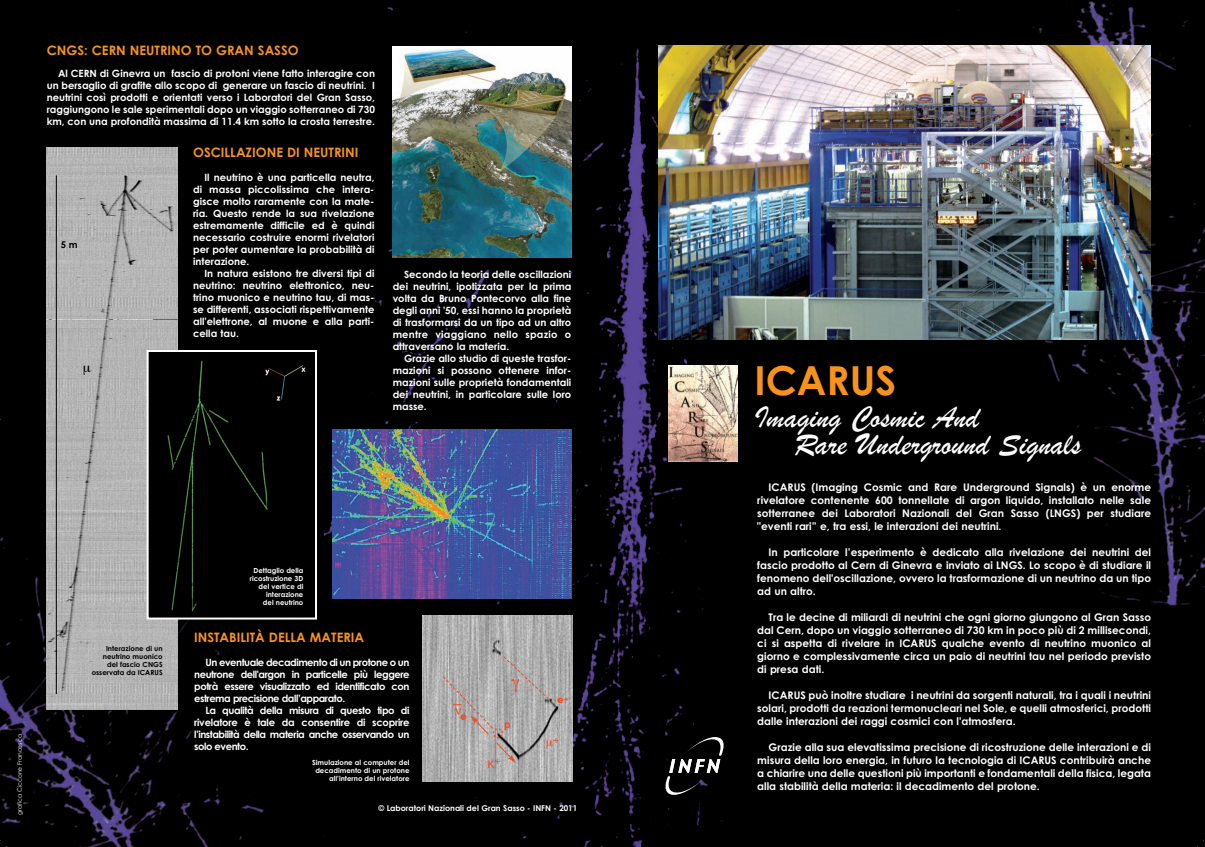
<style>
.page{position:relative;width:1205px;height:847px;background:#fff}
.page>*{position:absolute;margin:0;border:0;box-sizing:border-box;transform-origin:0 0}
.t1{font:700 40px "Century Gothic";color:#f7931d}
.t2{font:32px/27px "Brush Script";color:#fff}
.t3{font:700 13px "Century Gothic";color:#f7931d}
.t4{font:700 10.5px/13px "Century Gothic";color:#fff;text-align:justify}
.t5{font:10.4px "Helvetica";color:#f04d22}
.t6{font:700 10.4px "Helvetica";color:#f04d22}
.t7{font:700 10px/12px "Century Gothic";color:#fff;text-align:justify}
.t8{font:700 10px "Century Gothic";letter-spacing:-.045em;color:#fff}
.t9{font:700 10px "Century Gothic";letter-spacing:-.04em;color:#fff}
.t10{font:700 10px "Century Gothic";letter-spacing:-.02em;color:#fff}
.t11{font:700 10px "Century Gothic";letter-spacing:-.035em;color:#fff}
.t12{font:700 10px "Century Gothic";letter-spacing:.02em;color:#fff}
.t13{font:900 10px "Helvetica";color:#f04d22}
.t14{font:9.8px "Helvetica";color:#f04d22}
.t15{font:700 9.4px "Century Gothic";color:#000}
.t16{font:700 8px "Century Gothic";color:#fff}
.t17{font:700 7px/8px "Century Gothic";color:#fff;text-align:right}
.t18{font:700 7px/8px "Century Gothic";color:#000;text-align:right}
.t19{font:6px "Century Gothic";color:#fff}
</style>
<div class="page">
<div style="left:0;top:0;width:1204px;height:847px;background:#000"></div>
<img style="left:392px;top:46px;width:179px;height:211px">
<img style="left:47px;top:147px;width:131px;height:563px">
<div style="left:150px;top:353px;width:164px;height:263px;background:#000"></div>
<div style="left:147px;top:350px;width:170px;height:269px;border:2px solid #fff"></div>
<img style="left:668px;top:365px;width:69px;height:96px">
<img style="left:658px;top:45px;width:492px;height:294px">
<svg style="left:665px;top:737px;width:58px;height:58px;background:#272727"></svg>
<img style="left:423px;top:615px;width:149px;height:167px">
<img style="left:332px;top:429px;width:239px;height:170px">
<hr style="left:56px;top:175px;width:1px;height:519px;background:#000">
<svg style="left:0;top:840px;width:7px;height:7px"></svg>
<svg style="left:1197px;top:840px;width:7px;height:7px"></svg>
<svg style="left:84px;top:365px;width:7px;height:10px"></svg>
<svg style="left:441px;top:655px;width:112px;height:108px;background:#adaaaa"></svg>
<p class="t3" style="left:47px;top:46px;width:253px">CNGS: CERN NEUTRINO TO GRAN SASSO</p>
<p class="t7" style="left:47px;top:69px;width:330px;text-indent:11px">Al CERN di Ginevra un fascio di protoni viene fatto interagire con un bersaglio di grafite allo scopo di generare un fascio di neutrini. I neutrini così prodotti e orientati verso i Laboratori del Gran Sasso, raggiungono le sale sperimentali dopo un viaggio sotterraneo di 730 km, con una profondità massima di 11.4 km sotto la crosta terrestre.</p>
<p class="t15" style="left:61px;top:241px;width:18px">5 m</p>
<p class="t3" style="left:193px;top:148px;width:167px">OSCILLAZIONE DI NEUTRINI</p>
<p class="t7" style="left:204px;top:173px;width:172px">Il neutrino è una particella neutra,</p>
<p class="t7" style="left:193px;top:185px;width:183px">di massa piccolissima che intera -</p>
<p class="t7" style="left:193px;top:197px;width:183px">gisce molto raramente con la mate-</p>
<p class="t7" style="left:193px;top:209px;width:183px">ria. Questo rende la sua rivelazione</p>
<p class="t7" style="left:193px;top:221px;width:183px">estremamente difficile ed è quindi</p>
<p class="t7" style="left:193px;top:233px;width:183px">necessario costruire enormi rive latori</p>
<p class="t7" style="left:193px;top:245px;width:183px">per poter aumentare la proba bilità di</p>
<p class="t7" style="left:193px;top:257px;width:58px">interazione.</p>
<p class="t7" style="left:204px;top:269px;width:171px">In natura esistono tre diversi tipi di</p>
<p class="t7" style="left:193px;top:281px;width:183px">neutrino: neutrino elettronico, neu -</p>
<p class="t7" style="left:193px;top:293px;width:183px">trino muonico e neutrino tau, di mas -</p>
<p class="t7" style="left:193px;top:305px;width:183px">se differenti, associati rispet ti vamen te</p>
<p class="t7" style="left:193px;top:317px;width:183px">all'e let trone, al muone e alla par ti -</p>
<p class="t7" style="left:193px;top:329px;width:47px">cella tau.</p>
<p class="t7" style="left:404px;top:269px;width:169px">Secondo la teoria delle oscillazioni</p>
<p class="t7" style="left:392px;top:281px;width:180px">dei neutrini, ipotizzata per la prima</p>
<p class="t7" style="left:392px;top:293px;width:180px">volta da Bruno Pontecorvo alla fine</p>
<p class="t7" style="left:392px;top:305px;width:180px">degli anni '50, essi hanno la proprietà</p>
<p class="t7" style="left:392px;top:317px;width:180px">di trasfor marsi da un tipo ad un altro</p>
<p class="t12" style="left:392px;top:330px;width:180px">mentre viaggiano nello spazio o</p>
<p class="t7" style="left:392px;top:341px;width:118px">attraversano la materia.</p>
<p class="t7" style="left:404px;top:353px;width:169px">Grazie allo studio di queste trasfor -</p>
<p class="t7" style="left:392px;top:365px;width:180px">mazioni si possono ottenere infor -</p>
<p class="t7" style="left:392px;top:377px;width:180px">mazioni sulle proprietà fon damen tali</p>
<p class="t7" style="left:392px;top:389px;width:180px">dei neutrini, in particolare sulle loro</p>
<p class="t7" style="left:392px;top:401px;width:35px">masse.</p>
<p class="t19" style="left:16px;top:815px;width:82px;rotate:-90deg">grafica Ciccone Francesca</p>
<p class="t18" style="left:92px;top:645px;width:72px">Interazione di un neutrino muonico del fascio CNGS osservata da ICARUS</p>
<p class="t17" style="left:250px;top:567px;width:55px">Dettaglio della ricostruzione 3D del vertice di interazione<br>del neutrino</p>
<p class="t3" style="left:194px;top:632px;width:171px">INSTABILITÀ DELLA MATERIA</p>
<p class="t8" style="left:205px;top:659px;width:205px">Un eventuale decadimento di un protone o un</p>
<p class="t8" style="left:194px;top:671px;width:217px">neutrone dell'argon in particelle più leggere</p>
<p class="t9" style="left:194px;top:683px;width:217px">potrà essere visualizzato ed identificato con</p>
<p class="t8" style="left:194px;top:695px;width:152px">estrema precisione dall’apparato.</p>
<p class="t11" style="left:205px;top:707px;width:205px">La qualità della misura di questo tipo di</p>
<p class="t10" style="left:194px;top:719px;width:217px">rivelatore è tale da consentire di scoprire</p>
<p class="t8" style="left:194px;top:731px;width:217px">l’instabilità della materia anche osservando un</p>
<p class="t8" style="left:194px;top:743px;width:56px">solo evento.</p>
<p class="t17" style="left:312px;top:759px;width:99px">Simulazione al computer del decadimento di un protone all’interno del rivelatore</p>
<p class="t6" style="left:504px;top:720px;width:8px">p</p>
<p class="t5" style="left:487px;top:758px;width:15px">K+</p>
<p class="t13" style="left:557px;top:696px;width:13px">e<sup>+</sup></p>
<p class="t14" style="left:553px;top:736px;width:7px">+</p>
<p class="t16" style="left:378px;top:805px;width:200px">© Laboratori Nazionali del Gran Sasso - INFN - 2011</p>
<p class="t1" style="left:754px;top:366px;width:143px">ICARUS</p>
<p class="t2" style="left:794px;top:403px;width:289px;text-indent:-40px">Imaging Cosmic And<br>Rare Underground Signals</p>
<p class="t4" style="left:757px;top:481px;width:395px;text-indent:11px">ICARUS (Imaging Cosmic and Rare Underground Signals) è un enorme rivelatore contenente 600 tonnellate di argon liquido, installato nelle sale sotterranee dei Laboratori Nazionali del Gran Sasso (LNGS) per studiare "eventi rari” e, tra essi, le interazioni dei neutrini.</p>
<p class="t4" style="left:757px;top:546px;width:395px;text-indent:11px">In particolare l’esperimento è dedicato alla rivelazione dei neutrini del fascio prodotto al Cern di Ginevra e inviato ai LNGS. Lo scopo è di studiare il fenomeno dell'oscillazione, ovvero la trasformazione di un neutrino da un tipo ad un altro.</p>
<p class="t4" style="left:757px;top:611px;width:395px;text-indent:11px">Tra le decine di miliardi di neutrini che ogni giorno giungono al Gran Sasso dal Cern, dopo un viaggio sotterraneo di 730 km in poco più di 2 millisecondi, ci si aspetta di rivelare in ICARUS qualche evento di neutrino muonico al giorno e complessivamente circa un paio di neutrini tau nel periodo previsto di presa dati.</p>
<p class="t4" style="left:757px;top:689px;width:395px;text-indent:11px">ICARUS può inoltre studiare i neutrini da sorgenti naturali, tra i quali i neutrini solari, prodotti da reazioni termonucleari nel Sole, e quelli atmosferici, prodotti dalle interazioni dei raggi cosmici con l'atmosfera.</p>
<p class="t4" style="left:757px;top:741px;width:395px;text-indent:11px">Grazie alla sua elevatissima precisione di ricostruzione delle interazioni e di misura della loro energia, in futuro la tecnologia di ICARUS contribuirà anche a chiarire una delle questioni più importanti e fondamentali della fisica, legata alla stabilità della materia: il decadimento del protone.</p>
</div>
